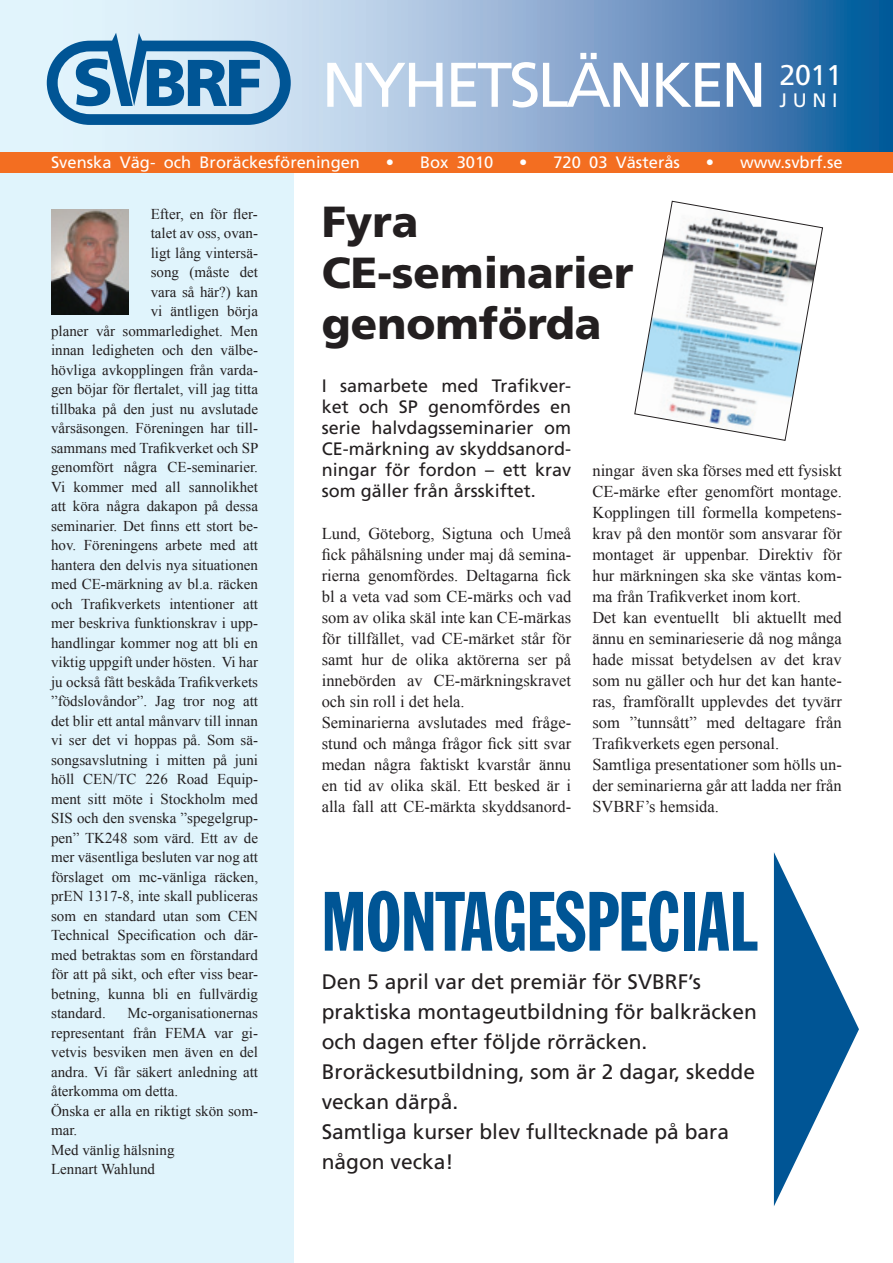
<style>
.page{position:relative;width:893px;height:1263px;background:#fff}
.page>*{position:absolute;margin:0;border:0;box-sizing:border-box;transform-origin:0 0}
.t1{font:82.5px "Franklin Gothic Extra Cond";color:#005595}
.t2{font:63px "Frutiger";letter-spacing:-.05em;color:#fff}
.t3{font:900 43.5px/51px "Frutiger";color:#231f20}
.t4{font:28.5px "Frutiger";color:#fff}
.t5{font:21px/30px "Frutiger";color:#231f20}
.t6{font:19.5px "Frutiger";color:#fff}
.t7{font:18px/21px "Frutiger";color:#231f20;text-align:justify}
.t8{font:16.5px/21px "Times New Roman";color:#231f20}
.t9{font:16.5px "Frutiger";color:#fff}
.t10{font:15px/19.5px "Times New Roman";color:#231f20}
</style>
<div class="page">
<div style="left:0;top:170px;width:293px;height:1093px;background:#e0f4fc"></div>
<svg style="left:0;top:0;width:893px;height:152px;background:#8baed2"></svg>
<svg style="left:47px;top:33px;width:244px;height:92px;background:#6a9ec5"></svg>
<div style="left:0;top:152px;width:893px;height:20px;background:#f36e21"></div>
<img style="left:51px;top:210px;width:78px;height:105px">
<svg style="left:774px;top:852px;width:85px;height:354px"></svg>
<svg style="left:634px;top:201px;width:189px;height:240px"></svg>
<h2 class="t2" style="left:322px;top:48px;width:446px">NYHETSLÄNKEN</h2>
<h3 class="t4" style="left:780px;top:58px;width:64px">2011</h3>
<h3 class="t6" style="left:780px;top:89px;width:60px">JUNI</h3>
<p class="t9" style="left:51px;top:152px;width:310px">Svenska Väg- och Broräckesföreningen</p>
<p class="t9" style="left:386px;top:152px;width:109px">• Box 3010</p>
<p class="t9" style="left:519px;top:152px;width:162px">• 720 03 Västerås</p>
<p class="t9" style="left:706px;top:152px;width:138px">• www.svbrf.se</p>
<p class="t10" style="left:151px;top:204px;width:109px">Efter, en för fler-</p>
<p class="t10" style="left:151px;top:223px;width:109px">talet av oss, ovan-</p>
<p class="t10" style="left:151px;top:243px;width:109px">ligt lång vintersä-</p>
<p class="t10" style="left:151px;top:262px;width:109px">song (måste det</p>
<p class="t10" style="left:151px;top:282px;width:109px">vara så här?) kan</p>
<p class="t10" style="left:151px;top:301px;width:109px">vi äntligen börja</p>
<p class="t10" style="left:51px;top:321px;width:208px">planer vår sommarledighet. Men</p>
<p class="t10" style="left:51px;top:340px;width:208px">innan ledigheten och den välbe-</p>
<p class="t10" style="left:51px;top:360px;width:208px">hövliga avkopplingen från varda-</p>
<p class="t10" style="left:51px;top:379px;width:208px">gen böjar för flertalet, vill jag titta</p>
<p class="t10" style="left:51px;top:399px;width:208px">tillbaka på den just nu avslutade</p>
<p class="t10" style="left:51px;top:418px;width:208px">vårsäsongen. Föreningen har till-</p>
<p class="t10" style="left:51px;top:438px;width:209px">sammans med Trafikverket och SP</p>
<p class="t10" style="left:51px;top:457px;width:208px">genomfört några CE-seminarier.</p>
<p class="t10" style="left:51px;top:477px;width:208px">Vi kommer med all sannolikhet</p>
<p class="t10" style="left:51px;top:496px;width:208px">att köra några dakapon på dessa</p>
<p class="t10" style="left:51px;top:516px;width:208px">seminarier. Det finns ett stort be-</p>
<p class="t10" style="left:51px;top:535px;width:208px">hov. Föreningens arbete med att</p>
<p class="t10" style="left:51px;top:555px;width:208px">hantera den delvis nya situationen</p>
<p class="t10" style="left:51px;top:574px;width:208px">med CE-märkning av bl.a. räcken</p>
<p class="t10" style="left:51px;top:594px;width:208px">och Trafikverkets intentioner att</p>
<p class="t10" style="left:51px;top:613px;width:208px">mer beskriva funktionskrav i upp-</p>
<p class="t10" style="left:51px;top:633px;width:208px">handlingar kommer nog att bli en</p>
<p class="t10" style="left:51px;top:652px;width:208px">viktig uppgift under hösten. Vi har</p>
<p class="t10" style="left:51px;top:672px;width:208px">ju också fått beskåda Trafikverkets</p>
<p class="t10" style="left:51px;top:691px;width:208px">”födslovåndor”. Jag tror nog att</p>
<p class="t10" style="left:51px;top:711px;width:208px">det blir ett antal månvarv till innan</p>
<p class="t10" style="left:51px;top:730px;width:208px">vi ser det vi hoppas på. Som sä-</p>
<p class="t10" style="left:51px;top:750px;width:208px">songsavslutning i mitten på juni</p>
<p class="t10" style="left:51px;top:769px;width:208px">höll CEN/TC 226 Road Equip-</p>
<p class="t10" style="left:51px;top:789px;width:208px">ment sitt möte i Stockholm med</p>
<p class="t10" style="left:51px;top:808px;width:208px">SIS och den svenska ”spegelgrup-</p>
<p class="t10" style="left:51px;top:828px;width:208px">pen” TK248 som värd. Ett av de</p>
<p class="t10" style="left:51px;top:847px;width:208px">mer väsentliga besluten var nog att</p>
<p class="t10" style="left:51px;top:867px;width:208px">förslaget om mc-vänliga räcken,</p>
<p class="t10" style="left:51px;top:886px;width:208px">prEN 1317-8, inte skall publiceras</p>
<p class="t10" style="left:51px;top:906px;width:208px">som en standard utan som CEN</p>
<p class="t10" style="left:51px;top:925px;width:208px">Technical Specification och där-</p>
<p class="t10" style="left:51px;top:945px;width:208px">med betraktas som en förstandard</p>
<p class="t10" style="left:51px;top:964px;width:208px">för att på sikt, och efter viss bear-</p>
<p class="t10" style="left:51px;top:984px;width:208px">betning, kunna bli en fullvärdig</p>
<p class="t10" style="left:51px;top:1003px;width:56px">standard.</p>
<p class="t10" style="left:51px;top:1003px;width:208px;text-indent:76px">Mc-organisationernas representant från FEMA var gi&shy;vetvis besviken men även en del andra. Vi får säkert anledning att återkomma om detta.<br>Önska er alla en riktigt skön som&shy;mar.<br>Med vänlig hälsning<br>Lennart Wahlund</p>
<h3 class="t3" style="left:322px;top:196px;width:313px">Fyra<br>CE-seminarier genomförda</h3>
<p class="t7" style="left:322px;top:375px;width:251px">I samarbete med Trafikver&shy;ket och SP genomfördes en serie halvdagsseminarier om CE-märkning av skyddsanord&shy;ningar för fordon – ett krav som gäller från årsskiftet.</p>
<p class="t8" style="left:322px;top:523px;width:251px">Lund, Göteborg, Sigtuna och Umeå fick påhälsning under maj då semina&shy;rierna genomfördes. Deltagarna fick bl a veta vad som CE-märks och vad som av olika skäl inte kan CE-märkas för tillfället, vad CE-märket står för samt hur de olika aktörerna ser på innebörden av CE-märkningskravet och sin roll i det hela.<br>Seminarierna avslutades med fråge&shy;stund och många frågor fick sitt svar medan några faktiskt kvarstår ännu en tid av olika skäl. Ett besked är i alla fall att CE-märkta skyddsanord-</p>
<p class="t8" style="left:592px;top:459px;width:251px">ningar även ska förses med ett fysiskt CE-märke efter genomfört montage.<br>Kopplingen till formella kompetens&shy;krav på den montör som ansvarar för montaget är uppenbar. Direktiv för hur märkningen ska ske väntas kom&shy;ma från Trafikverket inom kort.<br>Det kan eventuellt bli aktuellt med ännu en seminarieserie då nog många hade missat betydelsen av det krav som nu gäller och hur det kan hante&shy;ras, framförallt upplevdes det tyvärr som ”tunnsått” med deltagare från Trafikverkets egen personal.<br>Samtliga presentationer som hölls un&shy;der seminarierna går att ladda ner från SVBRF’s hemsida.</p>
<h1 class="t1" style="left:322px;top:877px;width:438px">MONTAGESPECIAL</h1>
<h3 class="t5" style="left:322px;top:966px;width:437px">Den 5 april var det premiär för SVBRF’s praktiska montageutbildning för balkräcken och dagen efter följde rörräcken.<br>Broräckesutbildning, som är 2 dagar, skedde veckan därpå.<br>Samtliga kurser blev fulltecknade på bara någon vecka!</h3>
</div>
